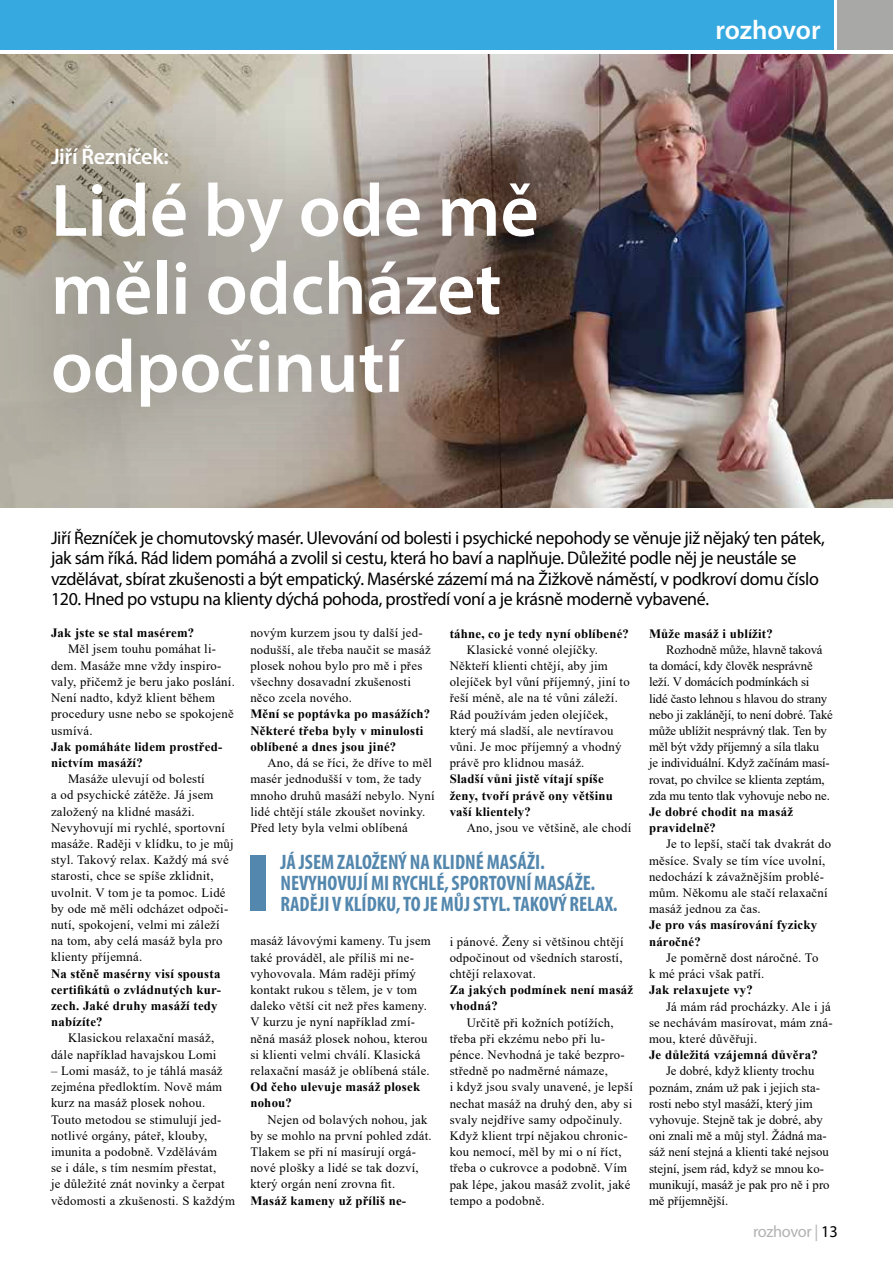
<style>
.page{position:relative;width:893px;height:1263px;background:#fff}
.page>*{position:absolute;margin:0;border:0;box-sizing:border-box;transform-origin:0 0}
.t1{font:600 75px/78px "Myriad Pro";color:#fff}
.t2{font:600 27px "Myriad Pro";letter-spacing:-.01em;color:#fff}
.t3{font:600 22.5px "Myriad Pro";letter-spacing:-.02em;color:#fff}
.t4{font:700 condensed 21px/20.5px "Myriad Pro";color:#5387ad}
.t5{font:18.3px/20.5px "Myriad Pro";letter-spacing:-.02em;color:#000}
.t6{font:16.5px "Myriad Pro";letter-spacing:-.025em;color:#b3b2b2}
.t7{font:12.75px/16.2px "Times New Roman";letter-spacing:.02em;color:#000}
.t8{font:700 12.75px/16.2px "Times New Roman";letter-spacing:.02em;color:#000}
.t9{font:12.75px/16.2px "Times New Roman";letter-spacing:-.01em;color:#000}
.t10{font:12.75px/16.2px "Times New Roman";color:#000}
.s1{color:#000}
</style>
<div class="page">
<div style="left:0;top:0;width:833px;height:50px;background:#36a9e1"></div>
<div style="left:838px;top:0;width:55px;height:50px;background:#a8a8a7"></div>
<img style="left:0;top:54px;width:893px;height:454px">
<div style="left:0;top:58px;width:623px;height:431px;background:#000;opacity:.8"></div>
<div style="left:250px;top:855px;width:16px;height:56px;background:#5387ad"></div>
<h3 class="t3" style="left:51px;top:142px;width:119px">Jiří Řezníček:</h3>
<h1 class="t1" style="left:51px;top:170px;width:489px">Lidé by ode mě měli odcházet odpočinutí</h1>
<h2 class="t2" style="left:715px;top:13px;width:107px">rozhovor</h2>
<p class="t5" style="left:51px;top:527px;width:775px">Jiří Řezníček je chomutovský masér. Ulevování od bolesti i psychické nepohody se věnuje již nějaký ten pátek, jak sám říká. Rád lidem pomáhá a zvolil si cestu, která ho baví a naplňuje. Důležité podle něj je neustále se vzdělávat, sbírat zkušenosti a být empatický. Masérské zázemí má na Žižkově náměstí, v podkroví domu číslo 120. Hned po vstupu na klienty dýchá pohoda, prostředí voní a je krásně moderně vybavené.</p>
<p class="t8" style="left:51px;top:624px;width:145px">Jak jste se stal masérem?</p>
<p class="t7" style="left:51px;top:641px;width:185px;text-indent:17px">Měl jsem touhu pomáhat li&shy;dem. Masáže mne vždy inspiro&shy;valy, přičemž je beru jako poslání.<br>Není nadto, když klient během procedury usne nebo se spokojeně usmívá.</p>
<p class="t8" style="left:51px;top:738px;width:173px">Jak pomáháte lidem prostřed&shy;nictvím masáží?</p>
<p class="t7" style="left:51px;top:770px;width:184px;text-indent:17px">Masáže ulevují od bolestí<br>a od psychické zátěže. Já jsem založený na klidné masáži.<br>Nevyhovují mi rychlé, sportovní masáže. Raději v klídku, to je můj styl. Takový relax. Každý má své starosti, chce se spíše zklidnit, uvolnit. V tom je ta pomoc. Lidé by ode mě měli odcházet odpoči&shy;nutí, spokojení, velmi mi záleží na tom, aby celá masáž byla pro klienty příjemná.</p>
<p class="t8" style="left:51px;top:965px;width:171px">Na stěně masérny visí spousta certifikátů o zvládnutých kur&shy;zech. Jaké druhy masáží tedy nabízíte?</p>
<p class="t7" style="left:51px;top:1030px;width:167px;text-align:right">Klasickou relaxační masáž, dále například havajskou Lomi</p>
<p class="t7" style="left:51px;top:1062px;width:185px">– Lomi masáž, to je táhlá masáž zejména předloktím. Nově mám kurz na masáž plosek nohou.<br>Touto metodou se stimulují jed&shy;notlivé orgány, páteř, klouby, imunita a podobně. Vzdělávám<br>se i dále, s tím nesmím přestat,<br>je důležité znát novinky a čerpat vědomosti a zkušenosti. S každým</p>
<p class="t7" style="left:250px;top:625px;width:182px">novým kurzem jsou ty další jed&shy;nodušší, ale třeba naučit se masáž plosek nohou bylo pro mě i přes všechny dosavadní zkušenosti něco zcela nového.</p>
<p class="t8" style="left:250px;top:706px;width:181px">Mění se poptávka po masážích?<br>Některé třeba byly v minulosti oblíbené a dnes jsou jiné?</p>
<p class="t7" style="left:250px;top:754px;width:186px;text-indent:17px">Ano, dá se říci, že dříve to měl masér jednodušší v tom, že tady mnoho druhů masáží nebylo. Nyní lidé chtějí stále zkoušet novinky.<br>Před lety byla velmi oblíbená</p>
<p class="t8" style="left:450px;top:625px;width:181px">táhne, co je tedy nyní oblíbené?</p>
<p class="t7" style="left:450px;top:641px;width:182px;text-indent:17px">Klasické vonné olejíčky.<br>Někteří klienti chtějí, aby jim olejíček byl vůní příjemný, jiní to řeší méně, ale na té vůni záleží.<br>Rád používám jeden olejíček, který má sladší, ale nevtíravou vůni. Je moc příjemný a vhodný právě pro klidnou masáž.</p>
<p class="t8" style="left:450px;top:771px;width:165px">Sladší vůni jistě vítají spíše ženy, tvoří právě ony většinu vaší klientely?</p>
<p class="t7" style="left:467px;top:819px;width:166px">Ano, jsou ve většině, ale chodí</p>
<h3 class="t4" style="left:280px;top:852px;width:339px">JÁ JSEM ZALOŽENÝ NA KLIDNÉ MASÁŽI.<br>NEVYHOVUJÍ MI RYCHLÉ, SPORTOVNÍ MASÁŽE.<br>RADĚJI V KLÍDKU, TO JE MŮJ STYL. TAKOVÝ RELAX.</h3>
<p class="t7" style="left:250px;top:932px;width:182px">masáž lávovými kameny. Tu jsem také prováděl, ale příliš mi ne&shy;vyhovovala. Mám raději přímý kontakt rukou s tělem, je v tom daleko větší cit než přes kameny.<br>V kurzu je nyní například zmí&shy;něná masáž plosek nohou, kterou si klienti velmi chválí. Klasická relaxační masáž je oblíbená stále.</p>
<p class="t8" style="left:250px;top:1078px;width:171px">Od čeho ulevuje masáž plosek nohou?</p>
<p class="t7" style="left:250px;top:1111px;width:183px;text-indent:17px">Nejen od bolavých nohou, jak by se mohlo na první pohled zdát.<br>Tlakem se při ní masírují orgá&shy;nové plošky a lidé se tak dozví, který orgán není zrovna fit.</p>
<p class="t8" style="left:250px;top:1192px;width:157px">Masáž kameny už příliš ne-</p>
<p class="t7" style="left:450px;top:933px;width:175px;text-align:justify">i pánové. Ženy si většinou chtějí odpočinout od všedních starostí, chtějí relaxovat.</p>
<p class="t8" style="left:450px;top:981px;width:185px">Za jakých podmínek není masáž vhodná?</p>
<p class="t7" style="left:450px;top:1014px;width:185px;text-indent:17px">Určitě při kožních potížích, třeba při ekzému nebo při lu&shy;pénce. Nevhodná je také bezpro&shy;středně po nadměrné námaze,<br>i když jsou svaly unavené, je lepší nechat masáž na druhý den, aby si svaly nejdříve samy odpočinuly.<br>Když klient trpí nějakou chronic&shy;kou nemocí, měl by mi o ní říct, třeba o cukrovce a podobně. Vím pak lépe, jakou masáž zvolit, jaké tempo a podobně.</p>
<p class="t8" style="left:649px;top:625px;width:125px">Může masáž i ublížit?</p>
<p class="t9" style="left:649px;top:641px;width:185px;text-indent:17px">Rozhodně může, hlavně taková ta domácí, kdy člověk nesprávně leží. V domácích podmínkách si<br>lidé často lehnou s hlavou do strany nebo ji zaklánějí, to není dobré. Také může ublížit nesprávný tlak. Ten by měl být vždy příjemný a síla tlaku<br>je individuální. Když začínám masí&shy;rovat, po chvilce se klienta zeptám, zda mu tento tlak vyhovuje nebo ne.</p>
<p class="t8" style="left:649px;top:803px;width:145px">Je dobré chodit na masáž pravidelně?</p>
<p class="t7" style="left:649px;top:836px;width:184px;text-indent:17px">Je to lepší, stačí tak dvakrát do měsíce. Svaly se tím více uvolní, nedochází k závažnějším problé&shy;mům. Někomu ale stačí relaxační masáž jednou za čas.</p>
<p class="t8" style="left:649px;top:917px;width:170px">Je pro vás masírování fyzicky náročné?</p>
<p class="t7" style="left:649px;top:949px;width:171px;text-indent:17px">Je poměrně dost náročné. To k mé práci však patří.</p>
<p class="t8" style="left:649px;top:981px;width:105px">Jak relaxujete vy?</p>
<p class="t7" style="left:649px;top:998px;width:185px;text-indent:17px">Já mám rád procházky. Ale i já se nechávám masírovat, mám zná&shy;mou, které důvěřuji.</p>
<p class="t8" style="left:649px;top:1046px;width:170px">Je důležitá vzájemná důvěra?</p>
<p class="t10" style="left:649px;top:1062px;width:182px;text-indent:17px">Je dobré, když klienty trochu poznám, znám už pak i jejich sta&shy;rosti nebo styl masáží, který jim vyhovuje. Stejně tak je dobré, aby oni znali mě a můj styl. Žádná ma&shy;sáž není stejná a klienti také nejsou stejní, jsem rád, když se mnou ko&shy;munikují, masáž je pak pro ně i pro mě příjemnější.</p>
<p class="t6" style="left:753px;top:1221px;width:86px">rozhovor | <span class="s1">13</span></p>
</div>
